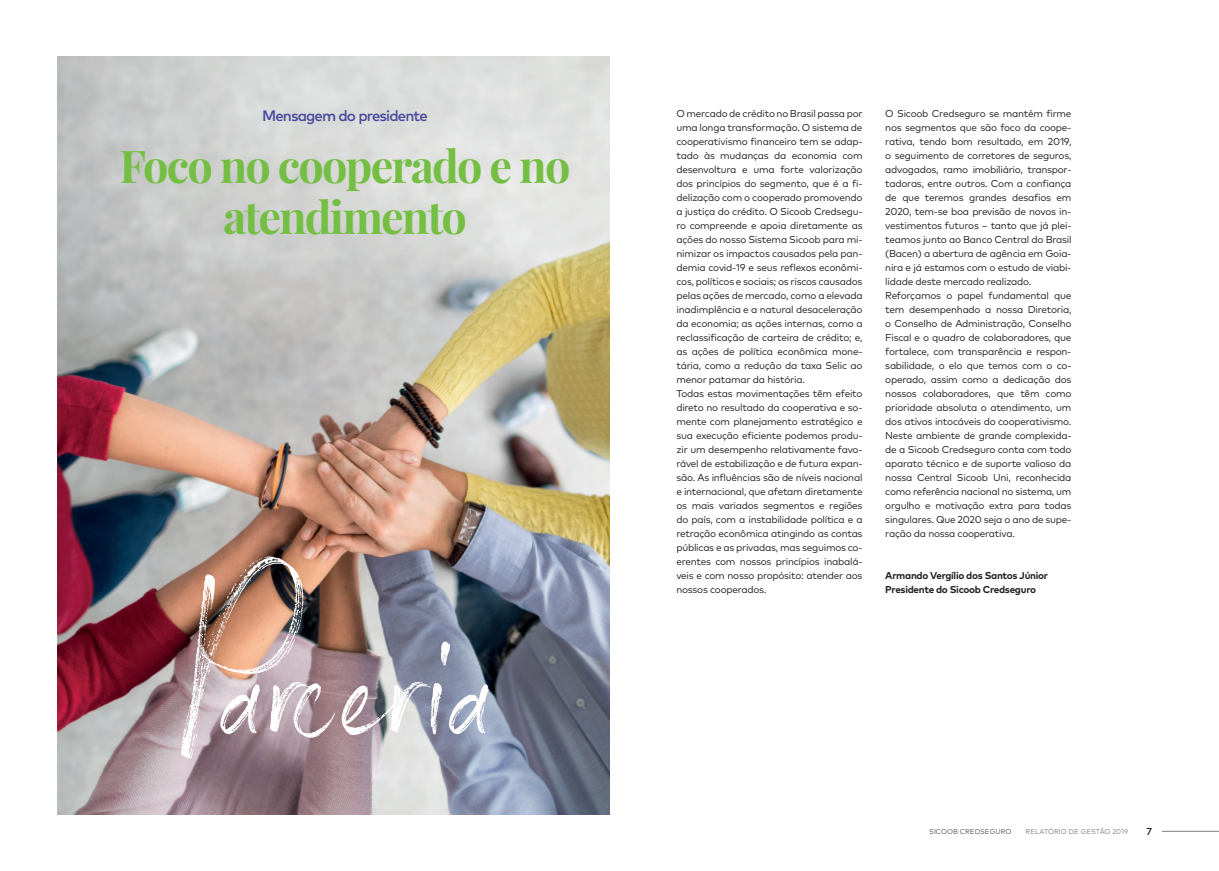
<style>
.page{position:relative;width:1219px;height:871px;background:#fff}
.page>*{position:absolute;margin:0;border:0;box-sizing:border-box;transform-origin:0 0}
.t1{font:700 45px/51px "Playfair Display";letter-spacing:-.04em;color:#74bf43;text-align:center}
.t2{font:500 15px "Mark Pro";letter-spacing:-.06em;color:#48479d}
.t3{font:10px/14px "Mark Pro";letter-spacing:-.025em;color:#231f20}
.t4{font:700 10px/14px "Mark Pro";letter-spacing:-.03em;color:#231f20}
.t5{font:500 10px "Mark Pro";color:#231f20}
.t6{font:7px "Mark Pro";color:#808285}
.t7{font:7px "Mark Pro";color:#57585a}
</style>
<div class="page">
<img style="left:58px;top:57px;width:551px;height:757px">
<img style="left:181px;top:556px;width:308px;height:202px">
<hr style="left:1162px;top:830px;width:57px;height:1px;background:#808285">
<h2 class="t2" style="left:262px;top:104px;width:167px">Mensagem do presidente</h2>
<p class="t3" style="left:676px;top:105px;width:188px">O mercado de crédito no Brasil passa por uma longa transformação. O sistema de cooperativismo financeiro tem se adap&shy;tado às mudanças da economia com desenvoltura e uma forte valorização dos princípios do segmento, que é a fi&shy;delização com o cooperado promovendo a justiça do crédito. O Sicoob Credsegu&shy;ro compreende e apoia diretamente as ações do nosso Sistema Sicoob para mi&shy;nimizar os impactos causados pela pan&shy;demia covid-19 e seus reflexos econômi&shy;cos, políticos e sociais; os riscos causados pelas ações de mercado, como a elevada inadimplência e a natural desaceleração da economia; as ações internas, como a reclassificação de carteira de crédito; e, as ações de política econômica mone&shy;tária, como a redução da taxa Selic ao menor patamar da história.<br>Todas estas movimentações têm efeito direto no resultado da cooperativa e so&shy;mente com planejamento estratégico e sua execução eficiente podemos produ&shy;zir um desempenho relativamente favo&shy;rável de estabilização e de futura expan&shy;são. As influências são de níveis nacional e internacional, que afetam diretamente os mais variados segmentos e regiões do país, com a instabilidade política e a retração econômica atingindo as contas públicas e as privadas, mas seguimos co&shy;erentes com nossos princípios inabalá&shy;veis e com nosso propósito: atender aos nossos cooperados.</p>
<p class="t3" style="left:885px;top:105px;width:188px">O Sicoob Credseguro se mantém firme nos segmentos que são foco da coope&shy;rativa, tendo bom resultado, em 2019, o seguimento de corretores de seguros, advogados, ramo imobiliário, transpor&shy;tadoras, entre outros. Com a confiança de que teremos grandes desafios em 2020, tem-se boa previsão de novos in&shy;vestimentos futuros – tanto que já plei&shy;teamos junto ao Banco Central do Brasil (Bacen) a abertura de agência em Goia&shy;nira e já estamos com o estudo de viabi&shy;lidade deste mercado realizado.<br>Reforçamos o papel fundamental que tem desempenhado a nossa Diretoria, o Conselho de Administração, Conselho Fiscal e o quadro de colaboradores, que fortalece, com transparência e respon&shy;sabilidade, o elo que temos com o co&shy;operado, assim como a dedicação dos nossos colaboradores, que têm como prioridade absoluta o atendimento, um dos ativos intocáveis do cooperativismo.<br>Neste ambiente de grande complexida&shy;de a Sicoob Credseguro conta com todo aparato técnico e de suporte valioso da nossa Central Sicoob Uni, reconhecida como referência nacional no sistema, um orgulho e motivação extra para todas singulares. Que 2020 seja o ano de supe&shy;ração da nossa cooperativa.</p>
<h1 class="t1" style="left:120px;top:140px;width:452px">Foco no cooperado e no atendimento</h1>
<p class="t4" style="left:885px;top:567px;width:164px">Armando Vergílio dos Santos Júnior<br>Presidente do Sicoob Credseguro</p>
<p class="t7" style="left:929px;top:826px;width:84px">SICOOB CREDSEGURO</p>
<p class="t6" style="left:1026px;top:826px;width:104px">RELATÓRIO DE GESTÃO 2019</p>
<p class="t5" style="left:1147px;top:823px;width:7px">7</p>
</div>
